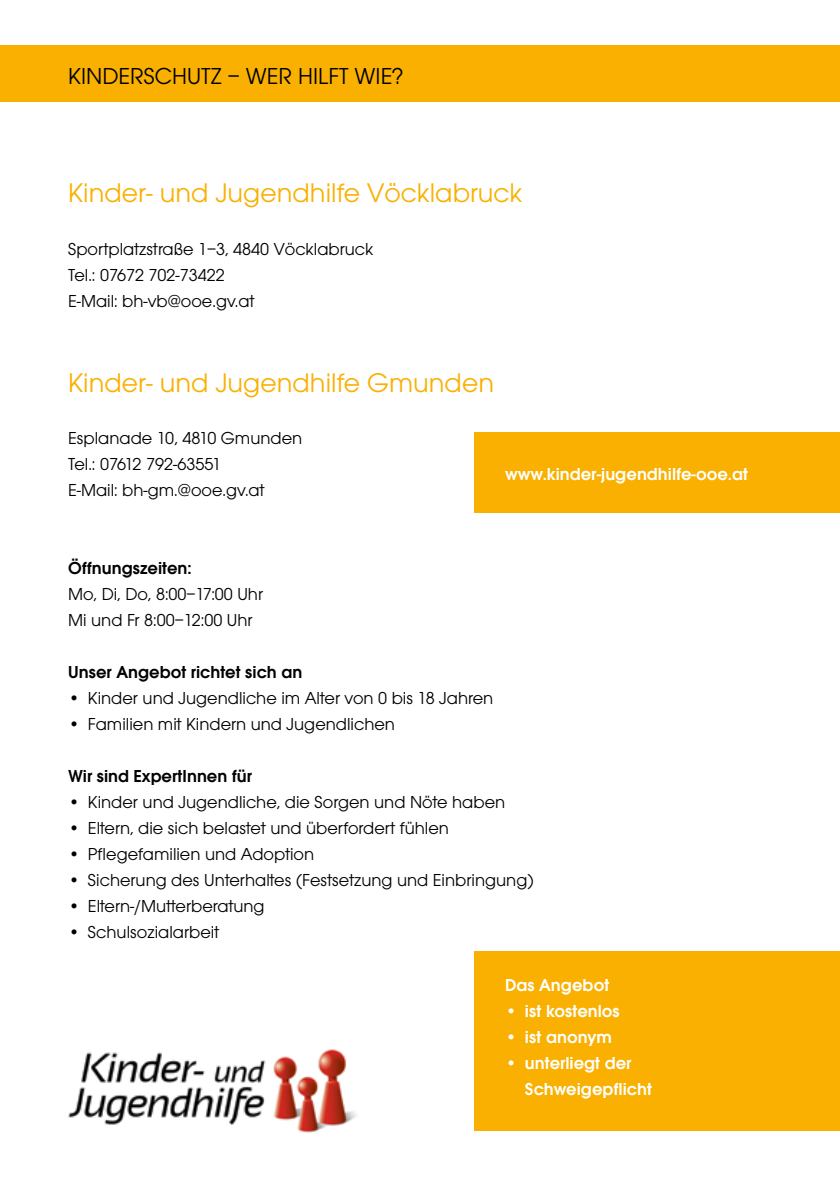
<style>
.page{position:relative;width:840px;height:1191px;background:#fff}
.page>*{position:absolute;margin:0;border:0;box-sizing:border-box;transform-origin:0 0}
.t1{font:28px "Avant Gard";color:#f9b000}
.t2{font:24px "Avant Gard";color:#000}
.t3{font:18px/26px "Avant Gard";color:#000}
.t4{font:600 18px/26px "Avant Gard";color:#fff}
.t5{font:600 18px "Avant Gard";color:#000}
</style>
<div class="page">
<div style="left:0;top:45px;width:839px;height:57px;background:#f9b000"></div>
<div style="left:474px;top:432px;width:365px;height:80px;background:#f9b000"></div>
<div style="left:474px;top:951px;width:365px;height:180px;background:#f9b000"></div>
<img style="left:68px;top:1049px;width:288px;height:84px">
<h2 class="t2" style="left:68px;top:62px;width:337px">KINDERSCHUTZ – WER HILFT WIE?</h2>
<h1 class="t1" style="left:68px;top:177px;width:455px">Kinder- und Jugendhilfe Vöcklabruck</h1>
<p class="t3" style="left:68px;top:236px;width:306px">Sportplatzstraße 1–3, 4840 Vöcklabruck<br>Tel.: 07672 702-73422<br>E-Mail: bh-vb@ooe.gv.at</p>
<h1 class="t1" style="left:68px;top:367px;width:427px">Kinder- und Jugendhilfe Gmunden</h1>
<p class="t3" style="left:68px;top:425px;width:236px">Esplanade 10, 4810 Gmunden<br>Tel.: 07612 792-63551<br>E-Mail: bh-gm.@ooe.gv.at</p>
<p class="t4" style="left:505px;top:461px;width:244px">www.kinder-jugendhilfe-ooe.at</p>
<p class="t5" style="left:68px;top:557px;width:125px">Öffnungszeiten:</p>
<p class="t3" style="left:68px;top:581px;width:196px">Mo, Di, Do, 8:00–17:00 Uhr<br>Mi und Fr 8:00–12:00 Uhr</p>
<p class="t5" style="left:68px;top:661px;width:235px">Unser Angebot richtet sich an</p>
<p class="t3" style="left:68px;top:685px;width:426px">• Kinder und Jugendliche im Alter von 0 bis 18 Jahren</p>
<p class="t3" style="left:68px;top:711px;width:328px">• Familien mit Kindern und Jugendlichen</p>
<p class="t5" style="left:68px;top:765px;width:185px">Wir sind ExpertInnen für</p>
<p class="t3" style="left:68px;top:789px;width:438px">• Kinder und Jugendliche, die Sorgen und Nöte haben</p>
<p class="t3" style="left:68px;top:815px;width:382px">• Eltern, die sich belastet und überfordert fühlen</p>
<p class="t3" style="left:68px;top:841px;width:247px">• Pflegefamilien und Adoption</p>
<p class="t3" style="left:68px;top:867px;width:467px">• Sicherung des Unterhaltes (Festsetzung und Einbringung)</p>
<p class="t3" style="left:68px;top:893px;width:198px">• Eltern-/Mutterberatung</p>
<p class="t3" style="left:68px;top:919px;width:152px">• Schulsozialarbeit</p>
<p class="t4" style="left:505px;top:972px;width:106px">Das Angebot</p>
<p class="t4" style="left:505px;top:998px;width:116px">• ist kostenlos</p>
<p class="t4" style="left:505px;top:1024px;width:108px">• ist anonym</p>
<p class="t4" style="left:524px;top:1050px;width:128px;text-indent:-20px">• unterliegt der<br>Schweigepflicht</p>
</div>
